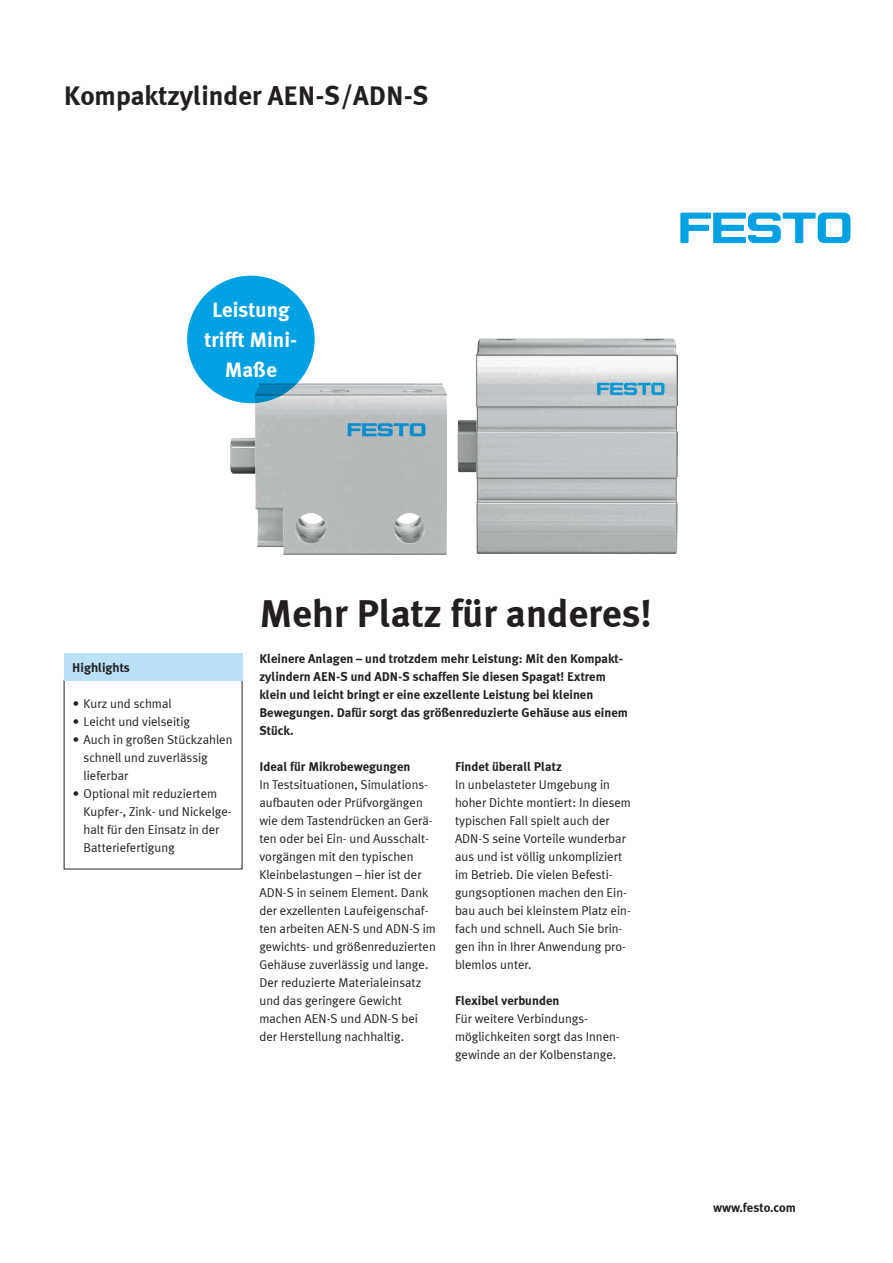
<style>
.page{position:relative;width:893px;height:1263px;background:#fff}
.page>*{position:absolute;margin:0;border:0;box-sizing:border-box;transform-origin:0 0}
.t1{font:700 39px "Meta Plus LF";color:#231f20}
.t2{font:700 27px "Meta Plus LF";color:#231f20}
.t3{font:700 21px/30px "Meta Plus LF";color:#fff;text-align:center}
.t4{font:12.75px/18px "Meta Plus LF";color:#231f20}
.t5{font:700 12.75px/18px "Meta Plus LF";color:#231f20}
</style>
<div class="page">
<svg style="left:680px;top:213px;width:170px;height:30px"></svg>
<div style="left:64px;top:654px;width:178px;height:27px;background:#b9e1f7"></div>
<img style="left:230px;top:383px;width:216px;height:172px">
<div style="left:187px;top:276px;width:128px;height:127px;background:#00a1e3;border-radius:50%"></div>
<img style="left:457px;top:339px;width:220px;height:215px">
<h2 class="t2" style="left:64px;top:79px;width:366px">Kompaktzylinder AEN-S/ADN-S</h2>
<h3 class="t3" style="left:205px;top:294px;width:94px">Leistung trifft Mini-<br>Maße</h3>
<p class="t5" style="left:72px;top:658px;width:59px">Highlights</p>
<p class="t4" style="left:73px;top:694px;width:100px">• Kurz und schmal</p>
<p class="t4" style="left:73px;top:712px;width:119px">• Leicht und vielseitig</p>
<p class="t4" style="left:84px;top:730px;width:150px;text-indent:-11px">• Auch in großen Stückzahlen schnell und zuverlässig lieferbar</p>
<p class="t4" style="left:84px;top:784px;width:150px;text-indent:-11px">• Optional mit reduziertem<br>Kupfer-, Zink- und Nickelge&shy;halt für den Einsatz in der<br>Batteriefertigung</p>
<h1 class="t1" style="left:259px;top:588px;width:394px">Mehr Platz für anderes!</h1>
<p class="t5" style="left:259px;top:649px;width:370px">Kleinere Anlagen – und trotzdem mehr Leistung: Mit den Kompakt&shy;zylindern AEN-S und ADN-S schaffen Sie diesen Spagat! Extrem klein und leicht bringt er eine exzellente Leistung bei kleinen Bewegungen. Dafür sorgt das größenreduzierte Gehäuse aus einem Stück.</p>
<p class="t5" style="left:259px;top:757px;width:153px">Ideal für Mikrobewegungen</p>
<p class="t4" style="left:259px;top:775px;width:178px">In Testsituationen, Simulations&shy;aufbauten oder Prüfvorgängen wie dem Tastendrücken an Gerä&shy;ten oder bei Ein- und Ausschalt&shy;vorgängen mit den typischen<br>Kleinbelastungen – hier ist der<br>ADN-S in seinem Element. Dank der exzellenten Laufeigenschaf&shy;ten arbeiten AEN-S und ADN-S im gewichts- und größenreduzierten<br>Gehäuse zuverlässig und lange.<br>Der reduzierte Materialeinsatz und das geringere Gewicht machen AEN-S und ADN-S bei der Herstellung nachhaltig.</p>
<p class="t5" style="left:455px;top:757px;width:108px">Findet überall Platz</p>
<p class="t4" style="left:455px;top:775px;width:177px">In unbelasteter Umgebung in hoher Dichte montiert: In diesem typischen Fall spielt auch der<br>ADN-S seine Vorteile wunderbar aus und ist völlig unkompliziert im Betrieb. Die vielen Befesti&shy;gungsoptionen machen den Ein&shy;bau auch bei kleinstem Platz ein&shy;fach und schnell. Auch Sie brin&shy;gen ihn in Ihrer Anwendung pro&shy;blemlos unter.</p>
<p class="t5" style="left:455px;top:991px;width:106px">Flexibel verbunden</p>
<p class="t4" style="left:455px;top:1009px;width:165px">Für weitere Verbindungs-- möglichkeiten sorgt das Innen&shy;gewinde an der Kolbenstange.</p>
<p class="t5" style="left:713px;top:1198px;width:84px">www.festo.com</p>
</div>
